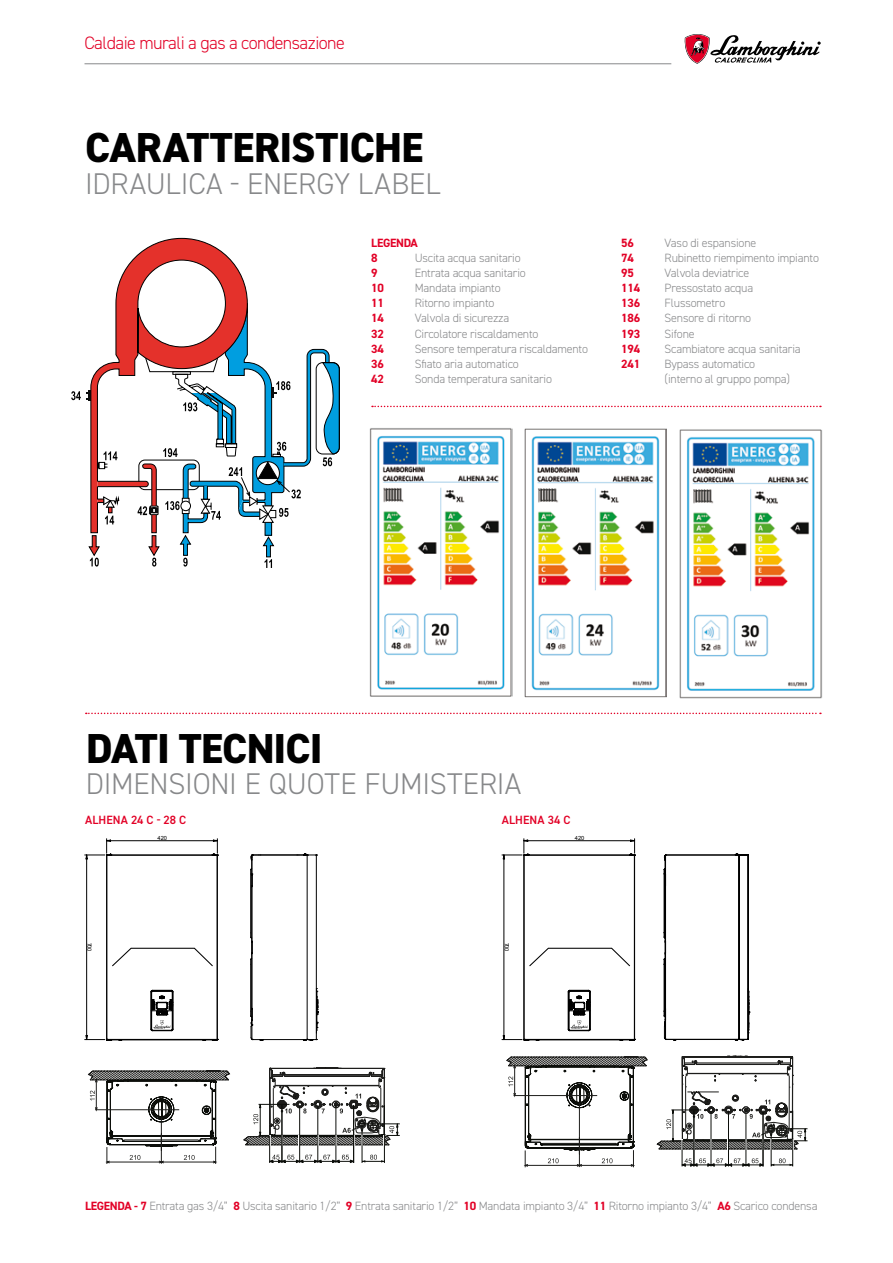
<style>
.page{position:relative;width:893px;height:1263px;background:#fff}
.page>*{position:absolute;margin:0;border:0;box-sizing:border-box;transform-origin:0 0}
.t1{font:800 42px "DIN2014";letter-spacing:-.02em;color:#000}
.t2{font:300 30px "DIN2014";letter-spacing:-.005em;color:#87888a}
.t3{font:300 18px "DIN2014";letter-spacing:-.03em;color:#e20026}
.t4{font:300 12px/15px "DIN2014";letter-spacing:-.015em;color:#87888a}
.t5{font:700 12px/15px "DIN2014";letter-spacing:-.015em;color:#e20026}
.t6{font:600 12px "DIN2014";letter-spacing:.01em;color:#e20026}
.t7{font:5.7px "Arial";letter-spacing:-.075em;color:#000}
.s1{font-weight:700;color:#e20026}
</style>
<div class="page">
<hr style="left:85px;top:63px;width:586px;height:1px;background:#87888a">
<svg style="left:684px;top:34px;width:137px;height:30px"></svg>
<svg style="left:86px;top:713px;width:735px;height:1px"></svg>
<svg style="left:71px;top:237px;width:269px;height:331px"></svg>
<svg style="left:372px;top:406px;width:449px;height:1px"></svg>
<img style="left:369px;top:428px;width:144px;height:269px">
<img style="left:524px;top:428px;width:143px;height:270px">
<img style="left:679px;top:429px;width:144px;height:270px">
<hr style="left:316px;top:855px;width:1px;height:184px;background:#000">
<hr style="left:307px;top:855px;width:1px;height:184px;background:#000">
<hr style="left:251px;top:954px;width:1px;height:54px;background:#000">
<hr style="left:251px;top:887px;width:1px;height:54px;background:#000">
<hr style="left:250px;top:964px;width:1px;height:47px;background:#000">
<hr style="left:250px;top:874px;width:1px;height:59px;background:#000">
<svg style="left:297px;top:854px;width:20px;height:2px"></svg>
<hr style="left:252px;top:855px;width:55px;height:1px;background:#000">
<hr style="left:252px;top:886px;width:1px;height:55px;background:#000">
<svg style="left:250px;top:855px;width:11px;height:33px"></svg>
<svg style="left:250px;top:933px;width:3px;height:31px"></svg>
<hr style="left:252px;top:953px;width:1px;height:55px;background:#000">
<hr style="left:252px;top:1039px;width:55px;height:1px;background:#000">
<svg style="left:250px;top:1008px;width:3px;height:32px"></svg>
<svg style="left:303px;top:988px;width:15px;height:53px"></svg>
<hr style="left:217px;top:855px;width:1px;height:184px;background:#000">
<hr style="left:107px;top:855px;width:110px;height:1px;background:#000">
<hr style="left:121px;top:1039px;width:82px;height:1px;background:#000">
<svg style="left:202px;top:1039px;width:16px;height:2px"></svg>
<hr style="left:107px;top:855px;width:1px;height:184px;background:#000">
<hr style="left:106px;top:855px;width:1px;height:184px;background:#000">
<svg style="left:85px;top:1035px;width:37px;height:6px"></svg>
<hr style="left:86px;top:855px;width:1px;height:184px;background:#000">
<svg style="left:85px;top:839px;width:28px;height:20px"></svg>
<svg style="left:212px;top:839px;width:6px;height:16px"></svg>
<hr style="left:107px;top:840px;width:110px;height:1px;background:#000">
<svg style="left:112px;top:947px;width:101px;height:20px"></svg>
<svg style="left:151px;top:990px;width:23px;height:41px"></svg>
<svg style="left:88px;top:1070px;width:142px;height:94px"></svg>
<hr style="left:102px;top:1109px;width:77px;height:1px;background:#1d1d1b">
<hr style="left:161px;top:1134px;width:1px;height:30px;background:#1d1d1b">
<hr style="left:161px;top:1117px;width:1px;height:34px;background:#1d1d1b">
<svg style="left:243px;top:1067px;width:157px;height:96px"></svg>
<hr style="left:748px;top:855px;width:1px;height:184px;background:#000">
<hr style="left:739px;top:855px;width:1px;height:184px;background:#000">
<hr style="left:664px;top:964px;width:1px;height:47px;background:#000">
<hr style="left:664px;top:874px;width:1px;height:59px;background:#000">
<svg style="left:749px;top:990px;width:1px;height:43px"></svg>
<svg style="left:735px;top:854px;width:14px;height:2px"></svg>
<hr style="left:738px;top:855px;width:1px;height:184px;background:#000">
<hr style="left:665px;top:855px;width:74px;height:1px;background:#000">
<svg style="left:664px;top:855px;width:2px;height:31px"></svg>
<hr style="left:665px;top:886px;width:1px;height:55px;background:#000">
<svg style="left:664px;top:933px;width:2px;height:31px"></svg>
<hr style="left:665px;top:1039px;width:74px;height:1px;background:#000">
<hr style="left:665px;top:953px;width:1px;height:55px;background:#000">
<svg style="left:735px;top:1039px;width:14px;height:2px"></svg>
<svg style="left:664px;top:1008px;width:2px;height:32px"></svg>
<hr style="left:634px;top:855px;width:1px;height:184px;background:#000">
<hr style="left:524px;top:855px;width:110px;height:1px;background:#000">
<hr style="left:538px;top:1039px;width:82px;height:1px;background:#000">
<svg style="left:620px;top:1039px;width:15px;height:2px"></svg>
<hr style="left:524px;top:855px;width:1px;height:184px;background:#000">
<svg style="left:502px;top:1035px;width:38px;height:6px"></svg>
<hr style="left:504px;top:855px;width:1px;height:184px;background:#000">
<svg style="left:502px;top:839px;width:28px;height:20px"></svg>
<svg style="left:629px;top:839px;width:6px;height:16px"></svg>
<hr style="left:524px;top:840px;width:111px;height:1px;background:#000">
<svg style="left:529px;top:947px;width:101px;height:20px"></svg>
<svg style="left:568px;top:990px;width:23px;height:41px"></svg>
<svg style="left:506px;top:1056px;width:142px;height:111px"></svg>
<hr style="left:520px;top:1095px;width:77px;height:1px;background:#1d1d1b">
<hr style="left:579px;top:1137px;width:1px;height:30px;background:#1d1d1b">
<hr style="left:579px;top:1103px;width:1px;height:51px;background:#1d1d1b">
<svg style="left:657px;top:1056px;width:150px;height:110px"></svg>
<h3 class="t3" style="left:85px;top:31px;width:262px">Caldaie murali a gas a condensazione</h3>
<h1 class="t1" style="left:85px;top:120px;width:339px">CARATTERISTICHE</h1>
<h2 class="t2" style="left:85px;top:165px;width:357px">IDRAULICA - ENERGY LABEL</h2>
<p class="t5" style="left:371px;top:236px;width:48px">LEGENDA<br>8</p>
<p class="t4" style="left:415px;top:251px;width:107px">Uscita acqua sanitario</p>
<p class="t5" style="left:371px;top:266px;width:8px">9</p>
<p class="t4" style="left:415px;top:266px;width:113px">Entrata acqua sanitario</p>
<p class="t5" style="left:371px;top:281px;width:14px">10</p>
<p class="t4" style="left:415px;top:281px;width:87px">Mandata impianto</p>
<p class="t5" style="left:371px;top:296px;width:14px">11</p>
<p class="t4" style="left:415px;top:296px;width:81px">Ritorno impianto</p>
<p class="t5" style="left:371px;top:311px;width:14px">14</p>
<p class="t4" style="left:415px;top:311px;width:96px">Valvola di sicurezza</p>
<p class="t5" style="left:371px;top:326px;width:14px">32</p>
<p class="t4" style="left:415px;top:326px;width:125px">Circolatore riscaldamento</p>
<p class="t5" style="left:371px;top:341px;width:14px">34</p>
<p class="t4" style="left:415px;top:341px;width:175px">Sensore temperatura riscaldamento</p>
<p class="t5" style="left:371px;top:356px;width:14px">36</p>
<p class="t4" style="left:415px;top:356px;width:106px">Sfiato aria automatico</p>
<p class="t5" style="left:371px;top:371px;width:14px">42</p>
<p class="t4" style="left:415px;top:371px;width:139px">Sonda temperatura sanitario</p>
<p class="t5" style="left:621px;top:236px;width:14px">56</p>
<p class="t4" style="left:665px;top:236px;width:93px">Vaso di espansione</p>
<p class="t5" style="left:621px;top:251px;width:14px">74</p>
<p class="t4" style="left:665px;top:251px;width:156px">Rubinetto riempimento impianto</p>
<p class="t5" style="left:621px;top:266px;width:14px">95</p>
<p class="t4" style="left:665px;top:266px;width:86px">Valvola deviatrice</p>
<p class="t5" style="left:621px;top:281px;width:21px">114</p>
<p class="t4" style="left:665px;top:281px;width:90px">Pressostato acqua</p>
<p class="t5" style="left:621px;top:296px;width:21px">136</p>
<p class="t4" style="left:665px;top:296px;width:62px">Flussometro</p>
<p class="t5" style="left:621px;top:311px;width:21px">186</p>
<p class="t4" style="left:665px;top:311px;width:88px">Sensore di ritorno</p>
<p class="t5" style="left:621px;top:326px;width:21px">193</p>
<p class="t4" style="left:665px;top:326px;width:31px">Sifone</p>
<p class="t5" style="left:621px;top:341px;width:21px">194</p>
<p class="t4" style="left:665px;top:341px;width:138px">Scambiatore acqua sanitaria</p>
<p class="t5" style="left:621px;top:356px;width:21px">241</p>
<p class="t4" style="left:665px;top:356px;width:127px">Bypass automatico (interno al gruppo pompa)</p>
<h1 class="t1" style="left:86px;top:720px;width:238px">DATI TECNICI</h1>
<h2 class="t2" style="left:86px;top:765px;width:437px">DIMENSIONI E QUOTE FUMISTERIA</h2>
<p class="t6" style="left:85px;top:812px;width:103px">ALHENA 24 C - 28 C</p>
<p class="t6" style="left:502px;top:812px;width:70px">ALHENA 34 C</p>
<p class="t7" style="left:93px;top:943px;width:10px;rotate:90deg">700</p>
<p class="t7" style="left:158px;top:834px;width:11px">420</p>
<p class="t7" style="left:511px;top:943px;width:10px;rotate:90deg">700</p>
<p class="t7" style="left:575px;top:834px;width:11px">420</p>
<p class="t4" style="left:85px;top:1198px;width:734px"><span class="s1">LEGENDA - 7</span> Entrata gas 3/4” <span class="s1">8</span> Uscita sanitario 1/2” <span class="s1">9</span> Entrata sanitario 1/2” <span class="s1">10</span> Mandata impianto 3/4” <span class="s1">11</span> Ritorno impianto 3/4” <span class="s1">A6</span> Scarico condensa</p>
</div>
